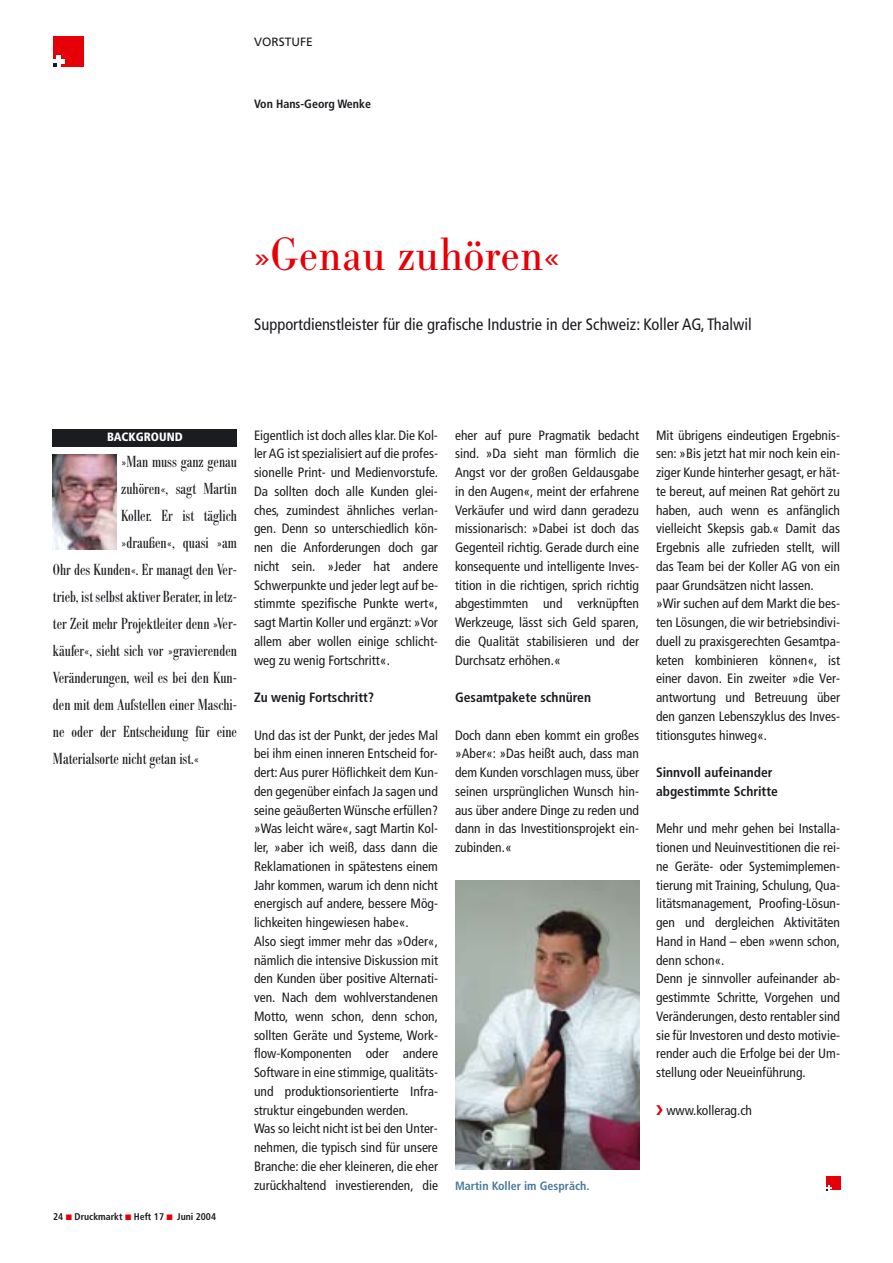
<style>
.page{position:relative;width:893px;height:1263px;background:#fff}
.page>*{position:absolute;margin:0;border:0;box-sizing:border-box;transform-origin:0 0}
.t1{font:48px "Bodoni Nr 1 SB";color:#e60007;scale:.9 1}
.t2{font:16.5px "Bodoni Nr 1 SB Con";color:#1b1c20}
.t3{font:condensed 16.5px "Frutiger";color:#1b1c20}
.t4{font:condensed 13.5px/18.8px "Frutiger";color:#1b1c20;text-align:justify}
.t5{font:700 condensed 13.5px/18.8px "Frutiger";color:#1b1c20}
.t6{font:700 condensed 12px "Frutiger";color:#497a9b}
.t7{font:700 condensed 12px "Frutiger";color:#1b1c20}
.t8{font:900 condensed 12px "Frutiger";color:#fff}
.t9{font:12px "Frutiger";color:#1b1c20}
.t10{font:700 condensed 9.75px "Frutiger";color:#1b1c20}
</style>
<div class="page">
<div style="left:53px;top:429px;width:184px;height:17px;background:#1b1c20"></div>
<div style="left:53px;top:36px;width:31px;height:31px;background:#e60007"></div>
<div style="left:53px;top:59px;width:12px;height:5px;background:#fff"></div>
<div style="left:56px;top:56px;width:5px;height:11px;background:#fff"></div>
<img style="left:53px;top:454px;width:64px;height:96px">
<div style="left:826px;top:1177px;width:14px;height:13px;background:#e60007"></div>
<svg style="left:826px;top:1185px;width:5px;height:6px"></svg>
<img style="left:455px;top:880px;width:184px;height:290px">
<p class="t9" style="left:254px;top:37px;width:60px">VORSTUFE</p>
<p class="t7" style="left:254px;top:99px;width:119px">Von Hans-Georg Wenke</p>
<h1 class="t1" style="left:254px;top:235px;width:341px">»Genau zuhören«</h1>
<p class="t3" style="left:254px;top:317px;width:499px">Supportdienstleister für die grafische Industrie in der Schweiz: Koller AG, Thalwil</p>
<p class="t8" style="left:107px;top:432px;width:77px">BACKGROUND</p>
<p class="t2" style="left:121px;top:455px;width:117px">»Man muss ganz genau</p>
<p class="t2" style="left:121px;top:482px;width:117px">zuhören«, sagt Martin</p>
<p class="t2" style="left:121px;top:509px;width:117px">Koller. Er ist täglich</p>
<p class="t2" style="left:121px;top:536px;width:117px">»draußen«, quasi »am</p>
<p class="t2" style="left:53px;top:563px;width:185px">Ohr des Kunden«. Er managt den Ver-</p>
<p class="t2" style="left:53px;top:590px;width:185px">trieb, ist selbst aktiver Berater, in letz-</p>
<p class="t2" style="left:53px;top:617px;width:185px">ter Zeit mehr Projektleiter denn »Ver-</p>
<p class="t2" style="left:53px;top:644px;width:185px">käufer«, sieht sich vor »gravierenden</p>
<p class="t2" style="left:53px;top:671px;width:185px">Veränderungen, weil es bei den Kun-</p>
<p class="t2" style="left:53px;top:698px;width:185px">den mit dem Aufstellen einer Maschi-</p>
<p class="t2" style="left:53px;top:725px;width:185px">ne oder der Entscheidung für eine</p>
<p class="t2" style="left:53px;top:752px;width:148px">Materialsorte nicht getan ist.«</p>
<p class="t10" style="left:53px;top:1212px;width:112px">24 Druckmarkt Heft 17</p>
<p class="t10" style="left:177px;top:1212px;width:40px">Juni 2004</p>
<p class="t4" style="left:254px;top:427px;width:185px">Eigentlich ist doch alles klar. Die Kol&shy;ler AG ist spezialisiert auf die profes&shy;sionelle Print- und Medienvorstufe.<br>Da sollten doch alle Kunden glei&shy;ches, zumindest ähnliches verlan&shy;gen. Denn so unterschiedlich kön&shy;nen die Anforderungen doch gar nicht sein. »Jeder hat andere Schwerpunkte und jeder legt auf be&shy;stimmte spezifische Punkte wert«, sagt Martin Koller und ergänzt: »Vor allem aber wollen einige schlicht&shy;weg zu wenig Fortschritt«.</p>
<p class="t5" style="left:254px;top:689px;width:122px">Zu wenig Fortschritt?</p>
<p class="t4" style="left:254px;top:727px;width:185px;text-align:left">Und das ist der Punkt, der jedes Mal bei ihm einen inneren Entscheid for&shy;dert: Aus purer Höflichkeit dem Kun&shy;den gegenüber einfach Ja sagen und seine geäußerten Wünsche erfüllen? »Was leicht wäre«, sagt Martin Kol&shy;ler, »aber ich weiß, dass dann die Reklamationen in spätestens einem Jahr kommen, warum ich denn nicht energisch auf andere, bessere Mög&shy;lichkeiten hingewiesen habe«.<br>Also siegt immer mehr das »Oder«, nämlich die intensive Diskussion mit den Kunden über positive Alternati&shy;ven. Nach dem wohlverstandenen Motto, wenn schon, denn schon, sollten Geräte und Systeme, Work&shy;flow-Komponenten oder andere Software in eine stimmige, qualitäts&shy;und produktionsorientierte Infra&shy;struktur eingebunden werden.<br>Was so leicht nicht ist bei den Unter&shy;nehmen, die typisch sind für unsere Branche: die eher kleineren, die eher zurückhaltend investierenden, die</p>
<p class="t4" style="left:455px;top:427px;width:185px">eher auf pure Pragmatik bedacht sind. »Da sieht man förmlich die Angst vor der großen Geldausgabe in den Augen«, meint der erfahrene Verkäufer und wird dann geradezu missionarisch: »Dabei ist doch das Gegenteil richtig. Gerade durch eine konsequente und intelligente Inves&shy;tition in die richtigen, sprich richtig abgestimmten und verknüpften Werkzeuge, lässt sich Geld sparen, die Qualität stabilisieren und der Durchsatz erhöhen.«</p>
<p class="t5" style="left:455px;top:689px;width:137px">Gesamtpakete schnüren</p>
<p class="t4" style="left:455px;top:727px;width:185px">Doch dann eben kommt ein großes »Aber«: »Das heißt auch, dass man dem Kunden vorschlagen muss, über seinen ursprünglichen Wunsch hin&shy;aus über andere Dinge zu reden und dann in das Investitionsprojekt ein&shy;zubinden.«</p>
<p class="t6" style="left:455px;top:1181px;width:136px">Martin Koller im Gespräch.</p>
<p class="t4" style="left:656px;top:427px;width:185px;text-align:left">Mit übrigens eindeutigen Ergebnis&shy;sen: »Bis jetzt hat mir noch kein ein&shy;ziger Kunde hinterher gesagt, er hät&shy;te bereut, auf meinen Rat gehört zu haben, auch wenn es anfänglich vielleicht Skepsis gab.« Damit das Ergebnis alle zufrieden stellt, will das Team bei der Koller AG von ein paar Grundsätzen nicht lassen. »Wir suchen auf dem Markt die bes&shy;ten Lösungen, die wir betriebsindivi&shy;duell zu praxisgerechten Gesamtpa&shy;keten kombinieren können«, ist einer davon. Ein zweiter »die Ver&shy;antwortung und Betreuung über den ganzen Lebenszyklus des Inves&shy;titionsgutes hinweg«.</p>
<p class="t5" style="left:656px;top:764px;width:123px">Sinnvoll aufeinander abgestimmte Schritte</p>
<p class="t4" style="left:656px;top:820px;width:185px;text-align:left">Mehr und mehr gehen bei Installa&shy;tionen und Neuinvestitionen die rei&shy;ne Geräte- oder Systemimplemen&shy;tierung mit Training, Schulung, Qua&shy;litätsmanagement, Proofing-Lösun&shy;gen und dergleichen Aktivitäten Hand in Hand – eben »wenn schon, denn schon«.<br>Denn je sinnvoller aufeinander ab&shy;gestimmte Schritte, Vorgehen und Veränderungen, desto rentabler sind sie für Investoren und desto motivie&shy;render auch die Erfolge bei der Um&shy;stellung oder Neueinführung.</p>
<p class="t4" style="left:666px;top:1102px;width:87px">www.kollerag.ch</p>
</div>
